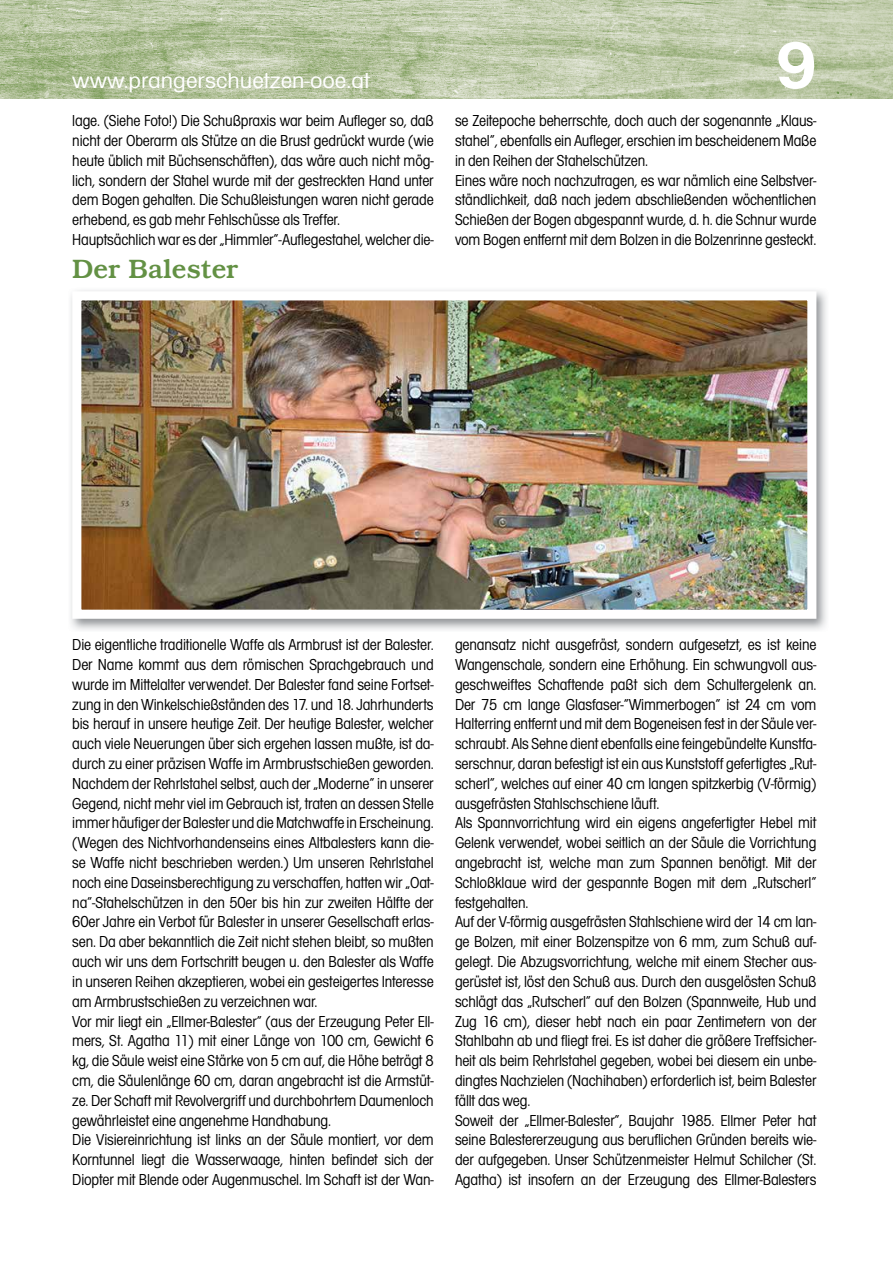
<style>
.page{position:relative;width:893px;height:1263px;background:#fff}
.page>*{position:absolute;margin:0;border:0;box-sizing:border-box;transform-origin:0 0}
.t1{font:700 67.5px "A860 Geometrical Cond";color:#fff;scale:1.2 1}
.t2{font:500 27px "Bookman IT Cby BT";color:#639144}
.t3{font:22.5px "A860 Geometrical Cond";color:#fff;scale:1.2 1}
.t4{font:16.5px/19.8px "A860 Geometrical Cond";letter-spacing:-.01em;color:#000}
</style>
<div class="page">
<img style="left:0;top:0;width:893px;height:98px">
<img style="left:70px;top:290px;width:757px;height:340px">
<img style="left:82px;top:301px;width:724px;height:308px">
<div style="left:72px;top:291px;width:744px;height:328px;border:9px solid #fff"></div>
<h3 class="t3" style="left:72px;top:68px;width:250px">www.prangerschuetzen-ooe.at</h3>
<h1 class="t1" style="left:776px;top:26px;width:35px">9</h1>
<p class="t4" style="left:72px;top:111px;width:363px">lage. (Siehe Foto!) Die Schußpraxis war beim Aufleger so, daß nicht der Oberarm als Stütze an die Brust gedrückt wurde (wie heute üblich mit Büchsenschäften), das wäre auch nicht mög&shy;lich, sondern der Stahel wurde mit der gestreckten Hand unter dem Bogen gehalten. Die Schußleistungen waren nicht gerade erhebend, es gab mehr Fehlschüsse als Treffer.<br>Hauptsächlich war es der „Himmler“-Auflegestahel, welcher die-</p>
<p class="t4" style="left:455px;top:111px;width:363px">se Zeitepoche beherrschte, doch auch der sogenannte „Klaus&shy;stahel“, ebenfalls ein Aufleger, erschien im bescheidenem Maße in den Reihen der Stahelschützen.<br>Eines wäre noch nachzutragen, es war nämlich eine Selbstver&shy;ständlichkeit, daß nach jedem abschließenden wöchentlichen Schießen der Bogen abgespannt wurde, d. h. die Schnur wurde vom Bogen entfernt mit dem Bolzen in die Bolzenrinne gesteckt.</p>
<h2 class="t2" style="left:72px;top:253px;width:167px">Der Balester</h2>
<p class="t4" style="left:72px;top:635px;width:363px">Die eigentliche traditionelle Waffe als Armbrust ist der Balester.<br>Der Name kommt aus dem römischen Sprachgebrauch und wurde im Mittelalter verwendet. Der Balester fand seine Fortset&shy;zung in den Winkelschießständen des 17. und 18. Jahrhunderts bis herauf in unsere heutige Zeit. Der heutige Balester, welcher auch viele Neuerungen über sich ergehen lassen mußte, ist da&shy;durch zu einer präzisen Waffe im Armbrustschießen geworden.<br>Nachdem der Rehrlstahel selbst, auch der „Moderne“ in unserer Gegend, nicht mehr viel im Gebrauch ist, traten an dessen Stelle immer häufiger der Balester und die Matchwaffe in Erscheinung. (Wegen des Nichtvorhandenseins eines Altbalesters kann die&shy;se Waffe nicht beschrieben werden.) Um unseren Rehrlstahel noch eine Daseinsberechtigung zu verschaffen, hatten wir „Oat&shy;na“-Stahelschützen in den 50er bis hin zur zweiten Hälfte der 60er Jahre ein Verbot für Balester in unserer Gesellschaft erlas&shy;sen. Da aber bekanntlich die Zeit nicht stehen bleibt, so mußten auch wir uns dem Fortschritt beugen u. den Balester als Waffe in unseren Reihen akzeptieren, wobei ein gesteigertes Interesse am Armbrustschießen zu verzeichnen war.<br>Vor mir liegt ein „Ellmer-Balester“ (aus der Erzeugung Peter Ell&shy;mers, St. Agatha 11) mit einer Länge von 100 cm, Gewicht 6 kg, die Säule weist eine Stärke von 5 cm auf, die Höhe beträgt 8 cm, die Säulenlänge 60 cm, daran angebracht ist die Armstüt&shy;ze. Der Schaft mit Revolvergriff und durchbohrtem Daumenloch gewährleistet eine angenehme Handhabung.<br>Die Visiereinrichtung ist links an der Säule montiert, vor dem Korntunnel liegt die Wasserwaage, hinten befindet sich der Diopter mit Blende oder Augenmuschel. Im Schaft ist der Wan-</p>
<p class="t4" style="left:455px;top:635px;width:363px">genansatz nicht ausgefräst, sondern aufgesetzt, es ist keine Wangenschale, sondern eine Erhöhung. Ein schwungvoll aus&shy;geschweiftes Schaftende paßt sich dem Schultergelenk an.<br>Der 75 cm lange Glasfaser-“Wimmerbogen“ ist 24 cm vom Halterring entfernt und mit dem Bogeneisen fest in der Säule ver&shy;schraubt. Als Sehne dient ebenfalls eine feingebündelte Kunstfa&shy;serschnur, daran befestigt ist ein aus Kunststoff gefertigtes „Rut&shy;scherl“, welches auf einer 40 cm langen spitzkerbig (V-förmig) ausgefrästen Stahlschschiene läuft.<br>Als Spannvorrichtung wird ein eigens angefertigter Hebel mit Gelenk verwendet, wobei seitlich an der Säule die Vorrichtung angebracht ist, welche man zum Spannen benötigt. Mit der Schloßklaue wird der gespannte Bogen mit dem „Rutscherl“ festgehalten.<br>Auf der V-förmig ausgefrästen Stahlschiene wird der 14 cm lan&shy;ge Bolzen, mit einer Bolzenspitze von 6 mm, zum Schuß auf&shy;gelegt. Die Abzugsvorrichtung, welche mit einem Stecher aus&shy;gerüstet ist, löst den Schuß aus. Durch den ausgelösten Schuß schlägt das „Rutscherl“ auf den Bolzen (Spannweite, Hub und Zug 16 cm), dieser hebt nach ein paar Zentimetern von der Stahlbahn ab und fliegt frei. Es ist daher die größere Treffsicher&shy;heit als beim Rehrlstahel gegeben, wobei bei diesem ein unbe&shy;dingtes Nachzielen (Nachihaben) erforderlich ist, beim Balester fällt das weg.<br>Soweit der „Ellmer-Balester“, Baujahr 1985. Ellmer Peter hat seine Balestererzeugung aus beruflichen Gründen bereits wie&shy;der aufgegeben. Unser Schützenmeister Helmut Schilcher (St.<br>Agatha) ist insofern an der Erzeugung des Ellmer-Balesters</p>
</div>
